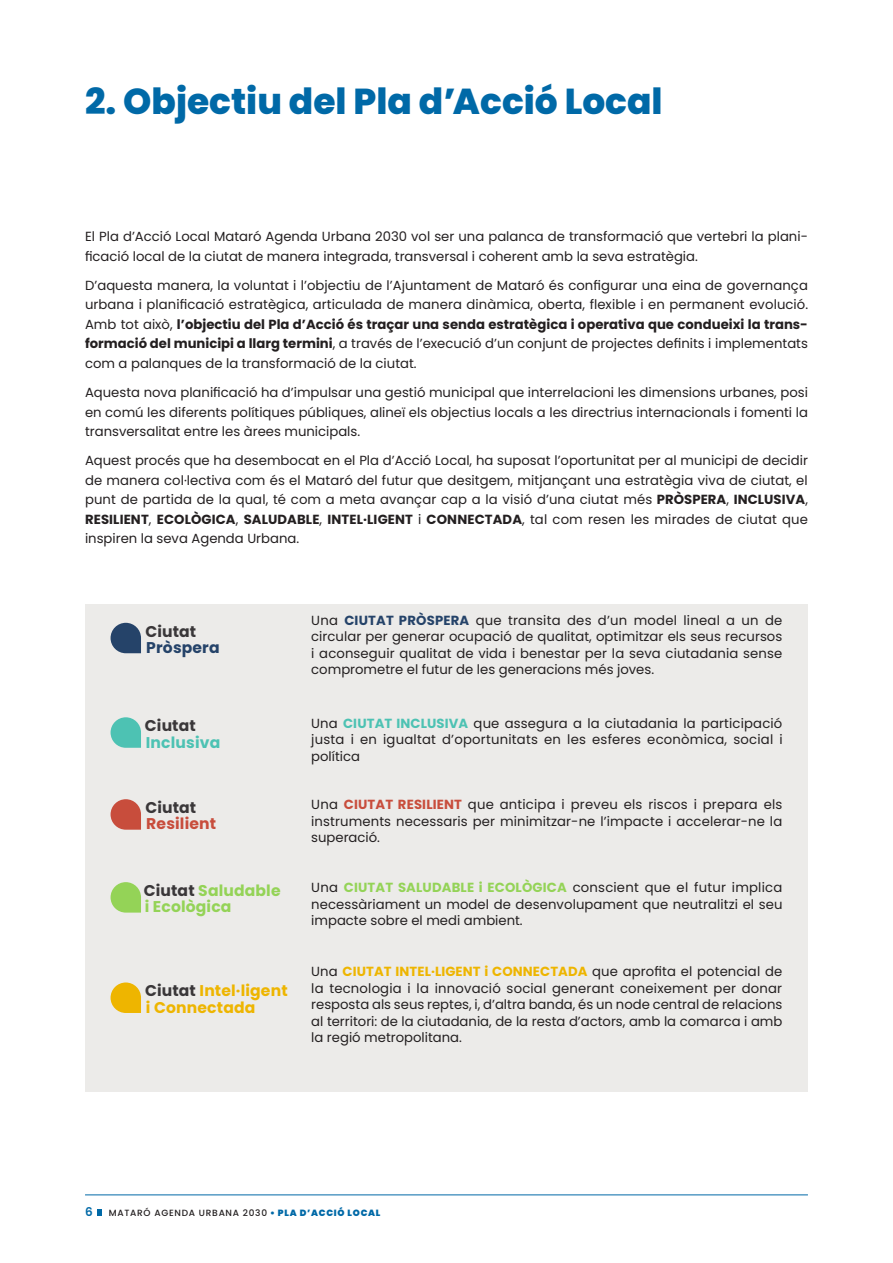
<style>
.page{position:relative;width:893px;height:1263px;background:#fff}
.page>*{position:absolute;margin:0;border:0;box-sizing:border-box;transform-origin:0 0}
.CAPITOL{font:800 36px "Poppins";color:#0069a7}
.t1{font:700 15.6px/16.4px "Poppins";letter-spacing:.01em;color:#eeb500}
.t2{font:700 15.6px/16.4px "Poppins";letter-spacing:.01em;color:#94d357}
.t3{font:700 15.6px/16.4px "Poppins";letter-spacing:.01em;color:#4dc2b3}
.t4{font:700 15.6px/16.4px "Poppins";letter-spacing:.01em;color:#c84d3c}
.t5{font:700 15.6px/16.4px "Poppins";letter-spacing:.01em;color:#254369}
.Text_BASIC{font:13.2px/16.5px "Poppins";color:#231f20;text-align:justify}
.t6{font:600 12px "Poppins";color:#0069a7}
.t7{font:500 9px "Poppins";letter-spacing:.08em;color:#231f20}
.s1{font-weight:700}
.s2{color:#3a3739}
.s3{font-weight:700;color:#254369}
.s4{font-weight:700;color:#4dc2b3}
.s5{font-weight:700;color:#c84d3c}
.s6{font-weight:700;color:#94d357}
.s7{font-weight:700;color:#eeb500}
.s8{font-weight:900;color:#0069a7}
</style>
<div class="page">
<div style="left:85px;top:604px;width:723px;height:487px;background:#ecebe9"></div>
<svg style="left:111px;top:623px;width:30px;height:30px"></svg>
<svg style="left:111px;top:717px;width:30px;height:31px"></svg>
<svg style="left:111px;top:799px;width:30px;height:31px"></svg>
<svg style="left:111px;top:882px;width:30px;height:30px"></svg>
<svg style="left:111px;top:982px;width:30px;height:31px"></svg>
<svg style="left:97px;top:1209px;width:5px;height:7px"></svg>
<hr style="left:85px;top:1194px;width:723px;height:1px;background:#0069a7">
<p class="CAPITOL" style="left:85px;top:81px;width:579px">2. Objectiu del Pla d’Acció Local</p>
<p class="Text_BASIC" style="left:85px;top:227px;width:724px;line-height:19.5px">El Pla d’Acció Local Mataró Agenda Urbana 2030 vol ser una palanca de transformació que vertebri la plani&shy;ficació local de la ciutat de manera integrada, transversal i coherent amb la seva estratègia.</p>
<p class="Text_BASIC" style="left:85px;top:275px;width:725px;line-height:19.5px">D’aquesta manera, la voluntat i l’objectiu de l’Ajuntament de Mataró és configurar una eina de governança urbana i planificació estratègica, articulada de manera dinàmica, oberta, flexible i en permanent evolució.<br>Amb tot això, <span class="s1">l’objectiu del Pla d’Acció és traçar una senda estratègica i operativa que condueixi la trans&shy;formació del municipi a llarg termini</span>, a través de l’execució d’un conjunt de projectes definits i implementats com a palanques de la transformació de la ciutat.</p>
<p class="Text_BASIC" style="left:85px;top:383px;width:724px;line-height:19.5px">Aquesta nova planificació ha d’impulsar una gestió municipal que interrelacioni les dimensions urbanes, posi en comú les diferents polítiques públiques, alineï els objectius locals a les directrius internacionals i fomenti la transversalitat entre les àrees municipals.</p>
<p class="Text_BASIC" style="left:85px;top:451px;width:724px;line-height:19.5px">Aquest procés que ha desembocat en el Pla d’Acció Local, ha suposat l’oportunitat per al municipi de decidir de manera col·lectiva com és el Mataró del futur que desitgem, mitjançant una estratègia viva de ciutat, el punt de partida de la qual, té com a meta avançar cap a la visió d’una ciutat més <span class="s1">PRÒSPERA</span>, <span class="s1">INCLUSIVA</span>, <span class="s1">RESILIENT</span>, <span class="s1">ECOLÒGICA</span>, <span class="s1">SALUDABLE</span>, <span class="s1">INTEL·LIGENT</span> i <span class="s1">CONNECTADA</span>, tal com resen les mirades de ciutat que inspiren la seva Agenda Urbana.</p>
<p class="t5" style="left:145px;top:623px;width:76px"><span class="s2">Ciutat<br></span>Pròspera</p>
<p class="Text_BASIC" style="left:311px;top:612px;width:473px">Una <span class="s3">CIUTAT PRÒSPERA</span> que transita des d’un model lineal a un de circular per generar ocupació de qualitat, optimitzar els seus recursos i aconseguir qualitat de vida i benestar per la seva ciutadania sense comprometre el futur de les generacions més joves.</p>
<p class="t3" style="left:145px;top:718px;width:77px"><span class="s2">Ciutat<br></span>Inclusiva</p>
<p class="Text_BASIC" style="left:311px;top:715px;width:473px">Una <span class="s4">CIUTAT INCLUSIVA</span> que assegura a la ciutadania la participació justa i en igualtat d’oportunitats en les esferes econòmica, social i política</p>
<p class="t4" style="left:145px;top:799px;width:72px"><span class="s2">Ciutat<br></span>Resilient</p>
<p class="Text_BASIC" style="left:311px;top:797px;width:473px">Una <span class="s5">CIUTAT RESILIENT</span> que anticipa i preveu els riscos i prepara els instruments necessaris per minimitzar-ne l’impacte i accelerar-ne la superació.</p>
<p class="t2" style="left:144px;top:882px;width:138px"><span class="s2">Ciutat</span> Saludable i Ecològica</p>
<p class="Text_BASIC" style="left:311px;top:879px;width:473px">Una <span class="s6">CIUTAT SALUDABLE i ECOLÒGICA</span> conscient que el futur implica necessàriament un model de desenvolupament que neutralitzi el seu impacte sobre el medi ambient.</p>
<p class="t1" style="left:145px;top:983px;width:144px"><span class="s2">Ciutat</span> Intel·ligent i Connectada</p>
<p class="Text_BASIC" style="left:311px;top:963px;width:473px">Una <span class="s7">CIUTAT INTEL·LIGENT i CONNECTADA</span> que aprofita el potencial de la tecnologia i la innovació social generant coneixement per donar resposta als seus reptes, i, d’altra banda, és un node central de relacions al territori: de la ciutadania, de la resta d’actors, amb la comarca i amb la regió metropolitana.</p>
<p class="t6" style="left:85px;top:1205px;width:9px">6</p>
<p class="t7" style="left:109px;top:1207px;width:273px">MATARÓ AGENDA URBANA 2030 <span class="s8">• PLA D’ACCIÓ LOCAL</span></p>
</div>
